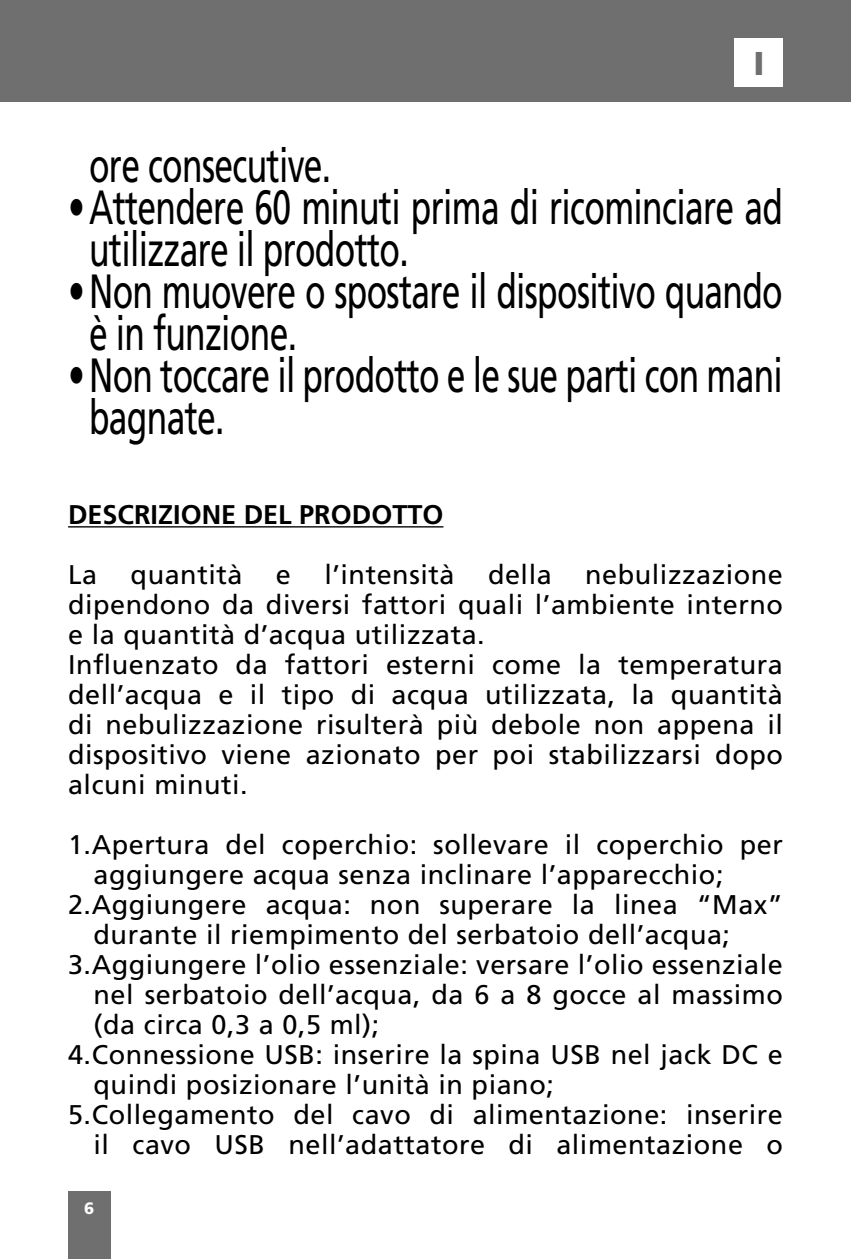
<style>
.page{position:relative;width:851px;height:1259px;background:#fff}
.page>*{position:absolute;margin:0;border:0;box-sizing:border-box;transform-origin:0 0}
.t1{font:48px/42px "Frutiger LT Std";letter-spacing:-.02em;color:#000;scale:.7 1}
.t2{font:900 33px "Frutiger LT Std";color:#706f6f}
.t3{font:27px/30px "Frutiger LT Std";letter-spacing:.02em;color:#000}
.t4{font:700 27px "Frutiger LT Std";color:#000}
.t5{font:900 16.5px "Frutiger LT Std";color:#fff}
</style>
<div class="page">
<div style="left:0;top:0;width:850px;height:102px;background:#706f6f"></div>
<hr style="left:850px;top:0;width:1px;height:102px;background:#706f6f">
<div style="left:68px;top:1191px;width:43px;height:68px;background:#706f6f"></div>
<div style="left:734px;top:38px;width:48px;height:48px;background:#fff"></div>
<hr style="left:68px;top:526px;width:375px;height:1px;background:#000">
<p class="t2" style="left:753px;top:43px;width:13px">I</p>
<h1 class="t1" style="left:89px;top:145px;width:347px">ore consecutive.</h1>
<h1 class="t1" style="left:89px;top:187px;width:992px;text-indent:-21px">•Attendere 60 minuti prima di ricominciare ad utilizzare il prodotto.</h1>
<h1 class="t1" style="left:89px;top:271px;width:992px;text-indent:-21px">•Non muovere o spostare il dispositivo quando è in funzione.</h1>
<h1 class="t1" style="left:89px;top:355px;width:992px;text-indent:-21px">•Non toccare il prodotto e le sue parti con mani bagnate.</h1>
<p class="t4" style="left:68px;top:499px;width:377px">DESCRIZIONE DEL PRODOTTO</p>
<p class="t3" style="left:68px;top:560px;width:716px">La quantità e l’intensità della nebulizzazione dipendono da diversi fattori quali l’ambiente interno e la quantità d’acqua utilizzata.<br>Influenzato da fattori esterni come la temperatura dell’acqua e il tipo di acqua utilizzata, la quantità di nebulizzazione risulterà più debole non appena il dispositivo viene azionato per poi stabilizzarsi dopo alcuni minuti.</p>
<p class="t3" style="left:68px;top:830px;width:716px">1.Apertura del coperchio: sollevare il coperchio per</p>
<p class="t3" style="left:94px;top:860px;width:631px">aggiungere acqua senza inclinare l’apparecchio;</p>
<p class="t3" style="left:68px;top:890px;width:716px">2.Aggiungere acqua: non superare la linea “Max”</p>
<p class="t3" style="left:94px;top:920px;width:638px">durante il riempimento del serbatoio dell’acqua;</p>
<p class="t3" style="left:68px;top:950px;width:716px">3.Aggiungere l’olio essenziale: versare l’olio essenziale</p>
<p class="t3" style="left:94px;top:980px;width:690px">nel serbatoio dell’acqua, da 6 a 8 gocce al massimo</p>
<p class="t3" style="left:94px;top:1010px;width:287px">(da circa 0,3 a 0,5 ml);</p>
<p class="t3" style="left:68px;top:1040px;width:716px">4.Connessione USB: inserire la spina USB nel jack DC e</p>
<p class="t3" style="left:94px;top:1070px;width:461px">quindi posizionare l’unità in piano;</p>
<p class="t3" style="left:68px;top:1100px;width:716px">5.Collegamento del cavo di alimentazione: inserire</p>
<p class="t3" style="left:94px;top:1130px;width:690px">il cavo USB nell’adattatore di alimentazione o</p>
<p class="t5" style="left:84px;top:1198px;width:12px">6</p>
</div>
